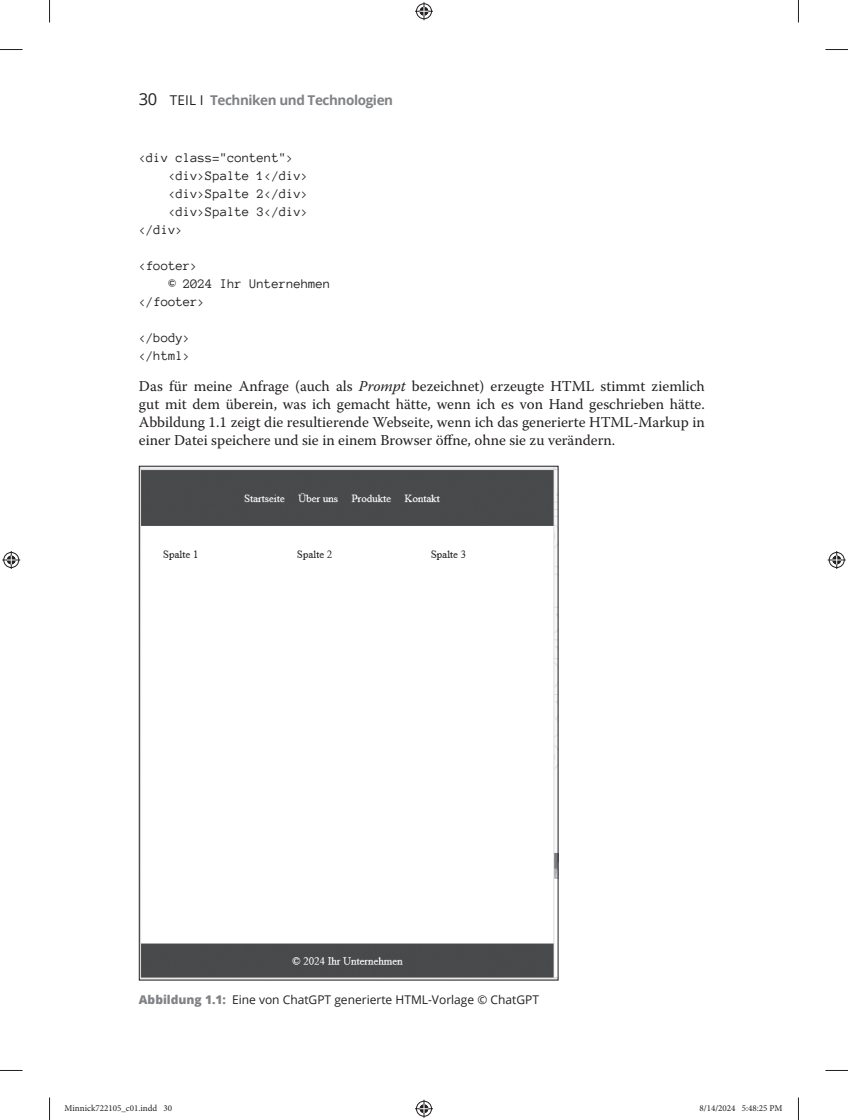
<style>
.page{position:relative;width:848px;height:1120px;background:#fff}
.page>*{position:absolute;margin:0;border:0;box-sizing:border-box;transform-origin:0 0}
.t1{font:15px/18px "Warnock Pro";color:#231f20;text-align:justify}
.t2{font:13.5px/18px "Anonymous Pro";color:#231f20}
.t3{font:700 13.5px "Open Sans";letter-spacing:-.03em;color:#808285}
.t4{font:12px "Open Sans";color:#231f20}
.t5{font:9px "Minion Pro";color:#231f20}
.s1{font-weight:400;font-size:16.5px;color:#231f20}
.s2{font-weight:400;color:#231f20}
.s3{font-style:italic}
.s4{font-weight:800;color:#808285}
</style>
<div class="page">
<img style="left:141px;top:468px;width:415px;height:510px">
<svg style="left:0;top:49px;width:22px;height:1px"></svg>
<svg style="left:825px;top:49px;width:22px;height:1px"></svg>
<svg style="left:0;top:1070px;width:22px;height:1px"></svg>
<svg style="left:825px;top:1070px;width:22px;height:1px"></svg>
<svg style="left:49px;top:0;width:1px;height:23px"></svg>
<svg style="left:49px;top:1097px;width:1px;height:22px"></svg>
<svg style="left:798px;top:0;width:1px;height:23px"></svg>
<svg style="left:798px;top:1097px;width:1px;height:22px"></svg>
<svg style="left:415px;top:2px;width:18px;height:18px"></svg>
<svg style="left:415px;top:1099px;width:18px;height:18px"></svg>
<svg style="left:2px;top:551px;width:18px;height:18px"></svg>
<svg style="left:827px;top:551px;width:18px;height:18px"></svg>
<p class="t3" style="left:139px;top:90px;width:256px"><span class="s1">30</span> <span class="s2">TEIL I</span> Techniken und Technologien</p>
<p class="t2" style="left:139px;top:148px;width:156px">&lt;div class="content"&gt;</p>
<p class="t2" style="left:168px;top:166px;width:142px">&lt;div&gt;Spalte 1&lt;/div&gt;</p>
<p class="t2" style="left:168px;top:184px;width:142px">&lt;div&gt;Spalte 2&lt;/div&gt;</p>
<p class="t2" style="left:168px;top:202px;width:142px">&lt;div&gt;Spalte 3&lt;/div&gt;</p>
<p class="t2" style="left:139px;top:220px;width:46px">&lt;/div&gt;</p>
<p class="t2" style="left:139px;top:256px;width:60px">&lt;footer&gt;</p>
<p class="t2" style="left:168px;top:274px;width:164px">© 2024 Ihr Unternehmen</p>
<p class="t2" style="left:139px;top:292px;width:68px">&lt;/footer&gt;</p>
<p class="t2" style="left:139px;top:328px;width:53px">&lt;/body&gt; &lt;/html&gt;</p>
<p class="t1" style="left:139px;top:376px;width:567px">Das für meine Anfrage (auch als <span class="s3">Prompt</span> bezeichnet) erzeugte HTML stimmt ziemlich gut mit dem überein, was ich gemacht hätte, wenn ich es von Hand geschrieben hätte.<br>Abbildung 1.1 zeigt die resultierende Webseite, wenn ich das generierte HTML-Markup in einer Datei speichere und sie in einem Browser öffne, ohne sie zu verändern.</p>
<p class="t4" style="left:139px;top:991px;width:401px"><span class="s4">Abbildung 1.1:</span> Eine von ChatGPT generierte HTML-Vorlage © ChatGPT</p>
<p class="t5" style="left:64px;top:1102px;width:109px">Minnick722105_c01.indd 30</p>
<p class="t5" style="left:699px;top:1102px;width:85px">8/14/2024 5:48:25 PM</p>
</div>
